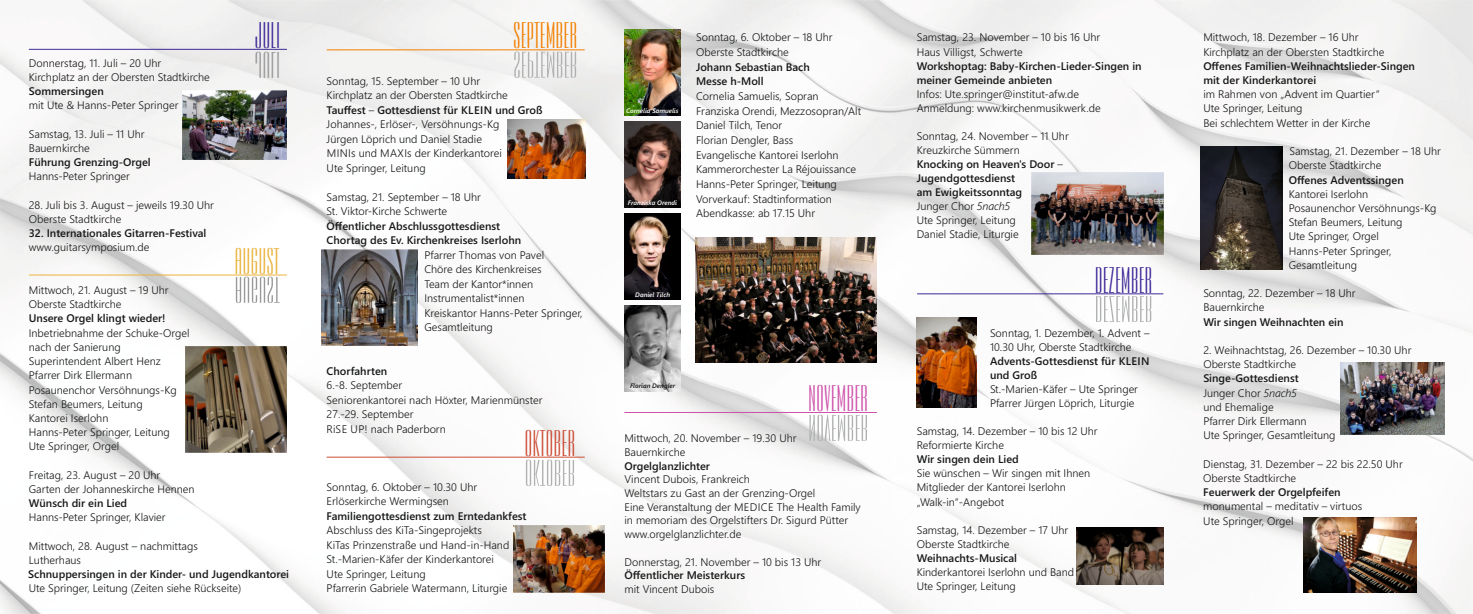
<style>
.page{position:relative;width:1473px;height:614px;background:#fff}
.page>*{position:absolute;margin:0;border:0;box-sizing:border-box;transform-origin:0 0}
.t1{font:36px "Empire BT";color:#f27f00}
.t2{font:36px "Empire BT";color:#3f2896}
.t3{font:36px "Empire BT";color:#ce50ab}
.t4{font:36px "Empire BT";color:#cc4c36}
.t5{font:36px "Empire BT";color:#ebb23c}
.t6{font:300 11px/14.2px "Segoe UI";color:#151616}
.t7{font:600 11px/14px "Segoe UI";color:#151616}
.t8{font:italic 600 6.5px "Segoe UI";color:#fff}
.t9{font:italic 600 6.5px "Segoe UI";color:#151616}
.s1{font-weight:600}
.s2{font-style:italic}
</style>
<div class="page">
<img style="left:0;top:0;width:1472px;height:613px">
<svg style="left:236px;top:276px;width:43px;height:27px"></svg>
<hr style="left:29px;top:49px;width:258px;height:1px;background:#3f2896">
<hr style="left:29px;top:274px;width:258px;height:1px;background:#ebb23c">
<hr style="left:326px;top:49px;width:258px;height:1px;background:#f27f00">
<svg style="left:514px;top:51px;width:62px;height:27px"></svg>
<hr style="left:917px;top:293px;width:246px;height:1px;background:#3f2896">
<svg style="left:1095px;top:296px;width:56px;height:26px"></svg>
<hr style="left:624px;top:411px;width:252px;height:1px;background:#ce50ab">
<svg style="left:809px;top:414px;width:58px;height:27px"></svg>
<hr style="left:326px;top:456px;width:258px;height:1px;background:#cc4c36">
<svg style="left:526px;top:459px;width:48px;height:27px"></svg>
<img style="left:182px;top:90px;width:105px;height:70px">
<img style="left:321px;top:249px;width:96px;height:96px">
<img style="left:624px;top:121px;width:56px;height:86px">
<img style="left:624px;top:213px;width:56px;height:86px">
<img style="left:624px;top:305px;width:56px;height:86px">
<img style="left:624px;top:30px;width:56px;height:85px">
<img style="left:185px;top:346px;width:102px;height:106px">
<img style="left:1031px;top:173px;width:132px;height:81px">
<img style="left:695px;top:237px;width:181px;height:125px">
<img style="left:507px;top:119px;width:79px;height:59px">
<img style="left:916px;top:317px;width:60px;height:90px">
<img style="left:1340px;top:362px;width:103px;height:72px">
<img style="left:513px;top:525px;width:91px;height:67px">
<img style="left:1303px;top:516px;width:113px;height:75px">
<img style="left:1076px;top:527px;width:87px;height:57px">
<img style="left:1200px;top:146px;width:82px;height:123px">
<svg style="left:256px;top:51px;width:23px;height:27px"></svg>
<p class="t6" style="left:29px;top:55px;width:182px">Donnerstag, 11. Juli – 20 Uhr<br>Kirchplatz an der Obersten Stadtkirche</p>
<p class="t7" style="left:29px;top:83px;width:76px">Sommersingen</p>
<p class="t6" style="left:29px;top:97px;width:151px">mit Ute &amp; Hanns-Peter Springer</p>
<p class="t6" style="left:29px;top:126px;width:117px">Samstag, 13. Juli – 11 Uhr<br>Bauernkirche</p>
<p class="t7" style="left:29px;top:154px;width:123px">Führung Grenzing-Orgel</p>
<p class="t6" style="left:29px;top:168px;width:103px">Hanns-Peter Springer</p>
<p class="t6" style="left:29px;top:196px;width:187px">28. Juli bis 3. August – jeweils 19.30 Uhr<br>Oberste Stadtkirche</p>
<p class="t7" style="left:29px;top:225px;width:179px">32. Internationales Gitarren-Festival</p>
<p class="t6" style="left:29px;top:239px;width:122px">www.guitarsymposium.de</p>
<p class="t6" style="left:29px;top:282px;width:141px">Mittwoch, 21. August – 19 Uhr<br>Oberste Stadtkirche</p>
<p class="t7" style="left:29px;top:310px;width:138px">Unsere Orgel klingt wieder!</p>
<p class="t6" style="left:29px;top:324px;width:162px">Inbetriebnahme der Schuke-Orgel nach der Sanierung<br>Superintendent Albert Henz<br>Pfarrer Dirk Ellermann<br>Posaunenchor Versöhnungs-Kg<br>Stefan Beumers, Leitung<br>Kantorei Iserlohn<br>Hanns-Peter Springer, Leitung<br>Ute Springer, Orgel</p>
<p class="t6" style="left:29px;top:466px;width:167px">Freitag, 23. August – 20 Uhr<br>Garten der Johanneskirche Hennen</p>
<p class="t7" style="left:29px;top:495px;width:100px">Wünsch dir ein Lied</p>
<p class="t6" style="left:29px;top:509px;width:138px">Hanns-Peter Springer, Klavier</p>
<p class="t6" style="left:29px;top:537px;width:170px">Mittwoch, 28. August – nachmittags<br>Lutherhaus</p>
<p class="t6" style="left:29px;top:580px;width:214px">Ute Springer, Leitung (Zeiten siehe Rückseite)</p>
<h1 class="t5" style="left:234px;top:241px;width:47px">AUGUST</h1>
<p class="t7" style="left:28px;top:566px;width:262px">Schnuppersingen in der Kinder- und Jugendkantorei</p>
<h1 class="t1" style="left:513px;top:16px;width:66px">SEPTEMBER</h1>
<p class="t6" style="left:326px;top:72px;width:217px;line-height:14.5px">Sonntag, 15. September – 10 Uhr<br>Kirchplatz an der Obersten Stadtkirche <span class="s1">Tauffest</span> – <span class="s1">Gottesdienst für KLEIN und Groß </span>Johannes-, Erlöser-, Versöhnungs-Kg<br>Jürgen Löprich und Daniel Stadie<br>MINIs und MAXIs der Kinderkantorei<br>Ute Springer, Leitung</p>
<p class="t6" style="left:326px;top:188px;width:156px;line-height:14.5px">Samstag, 21. September – 18 Uhr<br>St. Viktor-Kirche Schwerte</p>
<p class="t7" style="left:326px;top:217px;width:196px;line-height:14.5px">Öffentlicher Abschlussgottesdienst<br>Chortag des Ev. Kirchenkreises Iserlohn</p>
<p class="t6" style="left:424px;top:246px;width:160px;line-height:14.5px">Pfarrer Thomas von Pavel<br>Chöre des Kirchenkreises<br>Team der Kantor*innen<br>Instrumentalist*innen<br>Kreiskantor Hanns-Peter Springer,<br>Gesamtleitung</p>
<p class="t7" style="left:326px;top:362px;width:62px">Chorfahrten</p>
<p class="t6" style="left:326px;top:377px;width:217px;line-height:14.5px">6.-8. September<br>Seniorenkantorei nach Höxter, Marienmünster<br>27.-29. September<br>RiSE UP! nach Paderborn</p>
<h1 class="t4" style="left:524px;top:423px;width:52px">OKTOBER</h1>
<p class="t6" style="left:326px;top:478px;width:152px;line-height:14.5px">Sonntag, 6. Oktober – 10.30 Uhr<br>Erlöserkirche Wermingsen</p>
<p class="t7" style="left:326px;top:507px;width:201px">Familiengottesdienst zum Erntedankfest</p>
<p class="t6" style="left:326px;top:521px;width:184px;line-height:14.5px">Abschluss des KiTa-Singeprojekts<br>KiTas Prinzenstraße und Hand-in-Hand St.-Marien-Käfer der Kinderkantorei Ute Springer, Leitung<br>Pfarrerin Gabriele Watermann, Liturgie</p>
<p class="t8" style="left:626px;top:105px;width:54px">Cornelia Samuelis</p>
<p class="t8" style="left:628px;top:196px;width:51px">Franziska Orendi</p>
<p class="t6" style="left:696px;top:29px;width:138px;line-height:14.6px">Sonntag, 6. Oktober – 18 Uhr<br>Oberste Stadtkirche</p>
<p class="t7" style="left:696px;top:59px;width:115px;line-height:14.6px">Johann Sebastian Bach<br>Messe h-Moll</p>
<p class="t6" style="left:696px;top:88px;width:167px;line-height:14.6px">Cornelia Samuelis, Sopran<br>Franziska Orendi, Mezzosopran/Alt<br>Daniel Tilch, Tenor<br>Florian Dengler, Bass<br>Evangelische Kantorei Iserlohn<br>Kammerorchester La Réjouissance<br>Hanns-Peter Springer, Leitung<br>Vorverkauf: Stadtinformation<br>Abendkasse: ab 17.15 Uhr</p>
<p class="t8" style="left:635px;top:288px;width:36px">Daniel Tilch</p>
<p class="t9" style="left:630px;top:379px;width:47px">Florian Dengler</p>
<h1 class="t3" style="left:808px;top:379px;width:62px">NOVEMBER</h1>
<p class="t6" style="left:624px;top:430px;width:173px;line-height:13.8px">Mittwoch, 20. November – 19.30 Uhr<br>Bauernkirche</p>
<p class="t7" style="left:624px;top:457px;width:87px">Orgelglanzlichter</p>
<p class="t6" style="left:624px;top:471px;width:238px;line-height:13.6px">Vincent Dubois, Frankreich<br>Weltstars zu Gast an der Grenzing-Orgel<br>Eine Veranstaltung der MEDICE The Health Family in memoriam des Orgelstifters Dr. Sigurd Pütter www.orgelglanzlichter.de</p>
<p class="t6" style="left:624px;top:553px;width:198px">Donnerstag, 21. November – 10 bis 13 Uhr</p>
<p class="t7" style="left:624px;top:567px;width:122px">Öffentlicher Meisterkurs</p>
<p class="t6" style="left:624px;top:580px;width:91px">mit Vincent Dubois</p>
<p class="t6" style="left:916px;top:29px;width:185px">Samstag, 23. November – 10 bis 16 Uhr<br>Haus Villigst, Schwerte</p>
<p class="t7" style="left:916px;top:58px;width:226px">Workshoptag: Baby-Kirchen-Lieder-Singen in meiner Gemeinde anbieten</p>
<p class="t6" style="left:916px;top:86px;width:185px">Infos: Ute.springer@institut-afw.de<br>Anmeldung: www.kirchenmusikwerk.de</p>
<p class="t6" style="left:916px;top:128px;width:153px">Sonntag, 24. November – 11 Uhr<br>Kreuzkirche Sümmern<br><span class="s1">Knocking on Heaven's Door</span> –<br><span class="s1">Jugendgottesdienst<br>am Ewigkeitssonntag<br></span>Junger Chor <span class="s2">5nach5<br></span>Ute Springer, Leitung<br>Daniel Stadie, Liturgie</p>
<h1 class="t2" style="left:1094px;top:260px;width:59px">DEZEMBER</h1>
<p class="t6" style="left:989px;top:324px;width:161px">Sonntag, 1. Dezember, 1. Advent –<br>10.30 Uhr, Oberste Stadtkirche</p>
<p class="t7" style="left:989px;top:353px;width:161px">Advents-Gottesdienst für KLEIN und Groß</p>
<p class="t6" style="left:989px;top:381px;width:149px">St.-Marien-Käfer – Ute Springer<br>Pfarrer Jürgen Löprich, Liturgie</p>
<p class="t6" style="left:916px;top:423px;width:182px">Samstag, 14. Dezember – 10 bis 12 Uhr<br>Reformierte Kirche</p>
<p class="t7" style="left:916px;top:451px;width:104px">Wir singen dein Lied</p>
<p class="t6" style="left:916px;top:465px;width:175px">Sie wünschen – Wir singen mit Ihnen<br>Mitglieder der Kantorei Iserlohn „Walk-in“-Angebot</p>
<p class="t6" style="left:916px;top:521px;width:153px">Samstag, 14. Dezember – 17 Uhr<br>Oberste Stadtkirche</p>
<p class="t7" style="left:916px;top:549px;width:102px">Weihnachts-Musical</p>
<p class="t6" style="left:916px;top:563px;width:159px">Kinderkantorei Iserlohn und Band<br>Ute Springer, Leitung</p>
<p class="t6" style="left:1203px;top:29px;width:182px">Mittwoch, 18. Dezember – 16 Uhr<br>Kirchplatz an der Obersten Stadtkirche</p>
<p class="t7" style="left:1203px;top:58px;width:213px">Offenes Familien-Weihnachtslieder-Singen mit der Kinderkantorei</p>
<p class="t6" style="left:1203px;top:86px;width:178px">im Rahmen von „Advent im Quartier“<br>Ute Springer, Leitung<br>Bei schlechtem Wetter in der Kirche</p>
<p class="t6" style="left:1288px;top:143px;width:154px">Samstag, 21. Dezember – 18 Uhr<br>Oberste Stadtkirche</p>
<p class="t7" style="left:1288px;top:172px;width:117px">Offenes Adventssingen</p>
<p class="t6" style="left:1288px;top:185px;width:149px">Kantorei Iserlohn<br>Posaunenchor Versöhnungs-Kg<br>Stefan Beumers, Leitung<br>Ute Springer, Orgel<br>Hanns-Peter Springer,<br>Gesamtleitung</p>
<p class="t6" style="left:1203px;top:285px;width:154px">Sonntag, 22. Dezember – 18 Uhr<br>Bauernkirche</p>
<p class="t7" style="left:1203px;top:313px;width:142px">Wir singen Weihnachten ein</p>
<p class="t6" style="left:1203px;top:342px;width:209px">2. Weihnachtstag, 26. Dezember – 10.30 Uhr<br>Oberste Stadtkirche</p>
<p class="t6" style="left:1203px;top:370px;width:134px"><span class="s1">Singe-Gottesdienst<br></span>Junger Chor <span class="s2">5nach5<br></span>und Ehemalige<br>Pfarrer Dirk Ellermann<br>Ute Springer, Gesamtleitung</p>
<p class="t6" style="left:1203px;top:455px;width:201px">Dienstag, 31. Dezember – 22 bis 22.50 Uhr<br>Oberste Stadtkirche</p>
<p class="t7" style="left:1203px;top:484px;width:139px">Feuerwerk der Orgelpfeifen</p>
<p class="t6" style="left:1203px;top:498px;width:160px">monumental – meditativ – virtuos<br>Ute Springer, Orgel</p>
</div>
